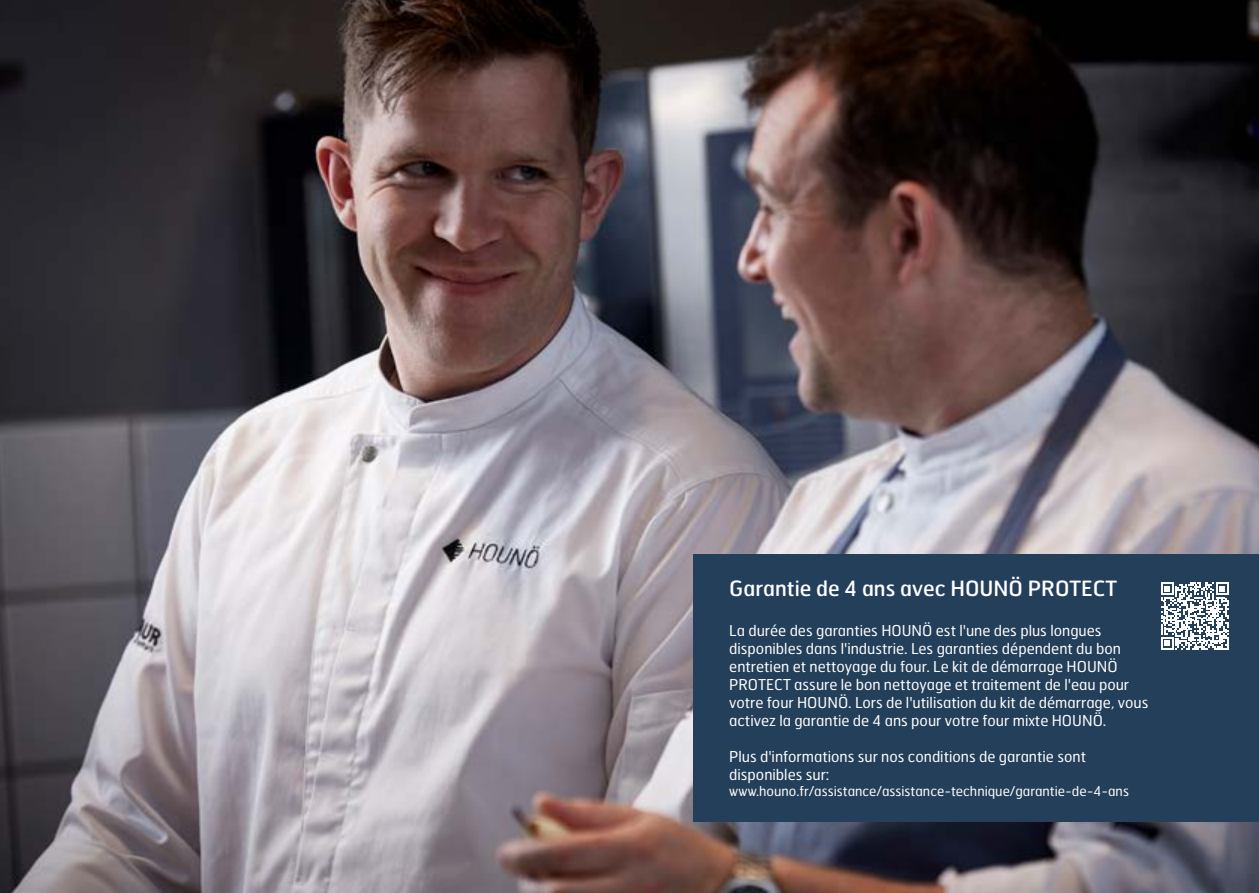
<style>
.page{position:relative;width:1259px;height:893px;background:#fff}
.page>*{position:absolute;margin:0;border:0;box-sizing:border-box;transform-origin:0 0}
.t1{font:21px "Hermes FB";color:#fff}
.t2{font:15px/18px "Hermes FB";color:#fff}
.t3{font:13.5px "Hermes FB";color:#fff}
</style>
<div class="page">
<img style="left:0;top:0;width:1259px;height:893px">
<div style="left:693px;top:555px;width:566px;height:267px;background:#243f5a"></div>
<svg style="left:1161px;top:582px;width:67px;height:68px"></svg>
<h1 class="t1" style="left:729px;top:575px;width:389px">Garantie de 4 ans avec HOUNÖ PROTECT</h1>
<p class="t2" style="left:729px;top:621px;width:421px">La durée des garanties HOUNÖ est l'une des plus longues disponibles dans l'industrie. Les garanties dépendent du bon entretien et nettoyage du four. Le kit de démarrage HOUNÖ PROTECT assure le bon nettoyage et traitement de l'eau pour votre four HOUNÖ. Lors de l'utilisation du kit de démarrage, vous activez la garantie de 4 ans pour votre four mixte HOUNÖ.</p>
<p class="t2" style="left:729px;top:747px;width:358px">Plus d'informations sur nos conditions de garantie sont disponibles sur:</p>
<p class="t3" style="left:729px;top:782px;width:401px">www.houno.fr/assistance/assistance-technique/garantie-de-4-ans</p>
</div>
